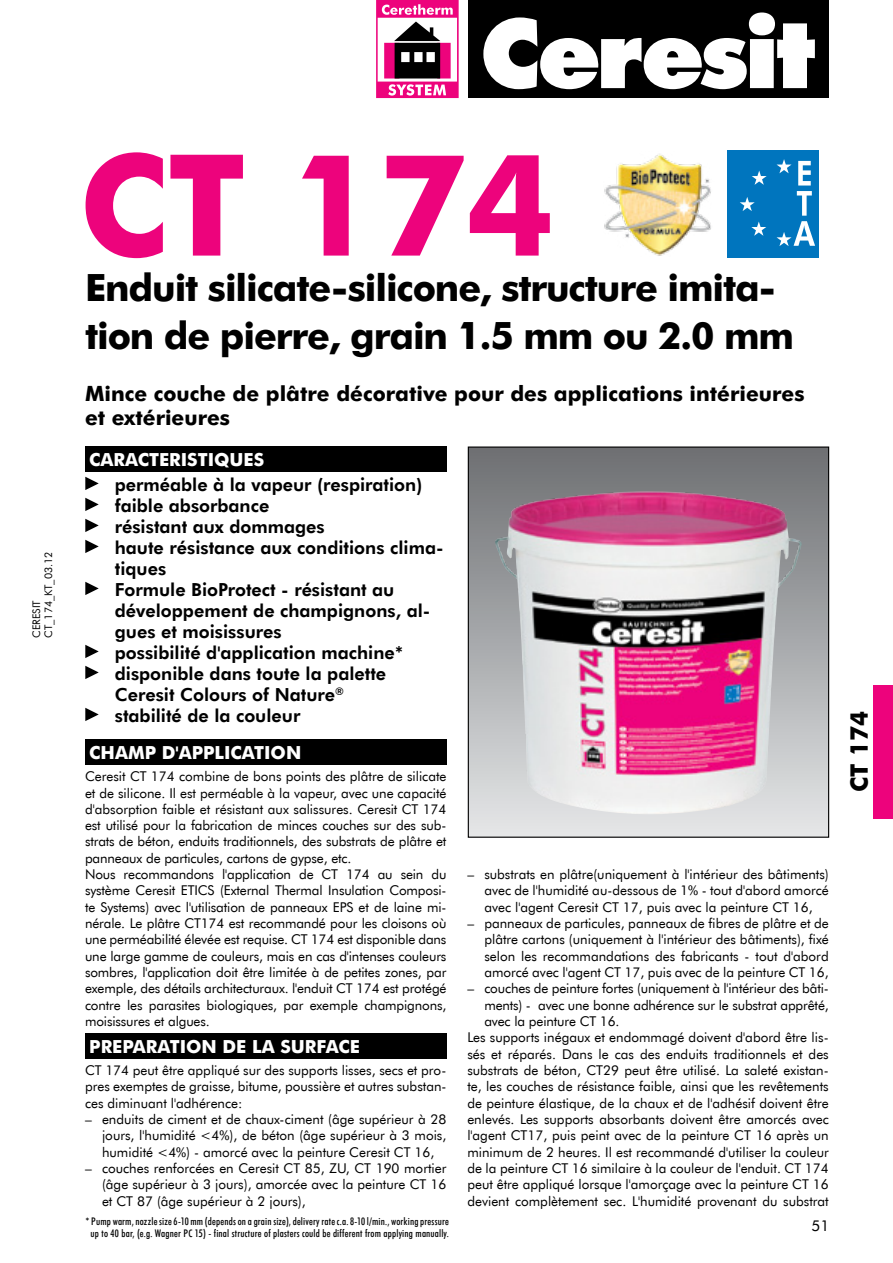
<style>
.page{position:relative;width:893px;height:1263px;background:#fff}
.page>*{position:absolute;margin:0;border:0;box-sizing:border-box;transform-origin:0 0}
.t1{font:700 141px "Futura EU";color:#ed037c}
.t2{font:700 37.5px/48px "Futura EU";letter-spacing:-.03em;color:#000}
.t3{font:700 24px "Futura EU";color:#000}
.t4{font:700 21px/24px "Futura EU";color:#000}
.t5{font:18px/21px "Futura Hv EU";color:#000}
.t6{font:700 18px "Futura EU";color:#fff}
.t7{font:15px "Futura EU";color:#000}
.t8{font:13.5px/16.4px "Futura EU";color:#000;text-align:justify}
.t9{font:10.5px/12.6px "Futura Md Cn EU";letter-spacing:.015em;color:#000;text-align:center}
.t10{font:10.5px/12px "Futura EU";color:#000}
</style>
<div class="page">
<div style="left:468px;top:0;width:361px;height:98px;background:#000"></div>
<svg style="left:483px;top:13px;width:332px;height:76px"></svg>
<svg style="left:376px;top:0;width:83px;height:98px"></svg>
<div style="left:874px;top:685px;width:19px;height:134px;background:#ed037c"></div>
<div style="left:468px;top:447px;width:361px;height:390px;background:linear-gradient(to bottom,#6c6e71,#e4e6e7)"></div>
<img style="left:494px;top:491px;width:308px;height:323px">
<div style="left:468px;top:446px;width:361px;height:392px;border:1px solid #000"></div>
<div style="left:85px;top:446px;width:361px;height:26px;background:#000"></div>
<svg style="left:85px;top:477px;width:14px;height:13px"></svg>
<svg style="left:85px;top:498px;width:14px;height:13px"></svg>
<svg style="left:85px;top:519px;width:14px;height:13px"></svg>
<svg style="left:85px;top:540px;width:14px;height:13px"></svg>
<svg style="left:85px;top:582px;width:14px;height:13px"></svg>
<svg style="left:85px;top:645px;width:14px;height:13px"></svg>
<svg style="left:85px;top:666px;width:14px;height:13px"></svg>
<svg style="left:85px;top:708px;width:14px;height:13px"></svg>
<div style="left:85px;top:739px;width:361px;height:26px;background:#000"></div>
<div style="left:85px;top:1033px;width:361px;height:26px;background:#000"></div>
<img style="left:604px;top:154px;width:107px;height:102px">
<div style="left:727px;top:150px;width:92px;height:108px;background:#0075be"></div>
<svg style="left:752px;top:171px;width:15px;height:14px"></svg>
<svg style="left:740px;top:197px;width:15px;height:14px"></svg>
<svg style="left:751px;top:222px;width:15px;height:14px"></svg>
<svg style="left:776px;top:159px;width:39px;height:87px"></svg>
<p class="t10" style="left:31px;top:638px;width:88px;rotate:-90deg">CERESIT<br>CT_174_KT_03.12</p>
<h1 class="t1" style="left:79px;top:118px;width:477px">CT 174</h1>
<h2 class="t2" style="left:85px;top:265px;width:711px">Enduit silicate-silicone, structure imita&shy;tion de pierre, grain 1.5 mm ou 2.0 mm</h2>
<h3 class="t4" style="left:85px;top:383px;width:721px">Mince couche de plâtre décorative pour des applications intérieures et extérieures</h3>
<h3 class="t6" style="left:89px;top:448px;width:176px">CARACTERISTIQUES</h3>
<p class="t5" style="left:115px;top:475px;width:330px">perméable à la vapeur (respiration) faible absorbance<br>résistant aux dommages<br>haute résistance aux conditions clima&shy;tiques<br>Formule BioProtect - résistant au développement de champignons, al&shy;gues et moisissures<br>possibilité d'application machine* disponible dans toute la palette<br>Ceresit Colours of Nature<sup>®<br></sup>stabilité de la couleur</p>
<h3 class="t6" style="left:89px;top:741px;width:214px">CHAMP D'APPLICATION</h3>
<p class="t8" style="left:85px;top:769px;width:363px;text-align:left">Ceresit CT 174 combine de bons points des plâtre de silicate et de silicone. Il est perméable à la vapeur, avec une capacité d'absorption faible et résistant aux salissures. Ceresit CT 174 est utilisé pour la fabrication de minces couches sur des sub&shy;strats de béton, enduits traditionnels, des substrats de plâtre et panneaux de particules, cartons de gypse, etc.<br>Nous recommandons l'application de CT 174 au sein du système Ceresit ETICS (External Thermal Insulation Composi&shy;te Systems) avec l'utilisation de panneaux EPS et de laine mi&shy;nérale. Le plâtre CT174 est recommandé pour les cloisons où une perméabilité élevée est requise. CT 174 est disponible dans une large gamme de couleurs, mais en cas d'intenses couleurs sombres, l'application doit être limitée à de petites zones, par exemple, des détails architecturaux. l'enduit CT 174 est protégé contre les parasites biologiques, par exemple champignons, moisissures et algues.</p>
<h3 class="t6" style="left:89px;top:1035px;width:272px">PREPARATION DE LA SURFACE</h3>
<p class="t8" style="left:85px;top:1062px;width:363px">CT 174 peut être appliqué sur des supports lisses, secs et pro&shy;pres exemptes de graisse, bitume, poussière et autres substan&shy;ces diminuant l'adhérence:</p>
<p class="t8" style="left:102px;top:1111px;width:346px;text-indent:-17px">– enduits de ciment et de chaux-ciment (âge supérieur à 28 jours, l'humidité &lt;4%), de béton (âge supérieur à 3 mois, humidité &lt;4%) - amorcé avec la peinture Ceresit CT 16,</p>
<p class="t8" style="left:102px;top:1160px;width:346px;text-indent:-17px">– couches renforcées en Ceresit CT 85, ZU, CT 190 mortier (âge supérieur à 3 jours), amorcée avec la peinture CT 16 et CT 87 (âge supérieur à 2 jours),</p>
<p class="t9" style="left:86px;top:1215px;width:365px">* Pump warm, nozzle size 6-10 mm (depends on a grain size), delivery rate c.a. 8-10 l/min., working pressure up to 40 bar, (e.g. Wagner PC 15) - final structure of plasters could be different from applying manually.</p>
<p class="t8" style="left:484px;top:866px;width:346px;text-indent:-17px">– substrats en plâtre(uniquement à l'intérieur des bâtiments) avec de l'humidité au-dessous de 1% - tout d'abord amorcé avec l'agent Ceresit CT 17, puis avec la peinture CT 16,</p>
<p class="t8" style="left:484px;top:915px;width:346px;text-indent:-17px">– panneaux de particules, panneaux de fibres de plâtre et de plâtre cartons (uniquement à l'intérieur des bâtiments), fixé selon les recommandations des fabricants - tout d'abord amorcé avec l'agent CT 17, puis avec de la peinture CT 16,</p>
<p class="t8" style="left:467px;top:981px;width:363px">– couches de peinture fortes (uniquement à l'intérieur des bâti-</p>
<p class="t8" style="left:484px;top:997px;width:346px">ments) - avec une bonne adhérence sur le substrat apprêté,</p>
<p class="t8" style="left:484px;top:1013px;width:137px">avec la peinture CT 16.</p>
<p class="t8" style="left:467px;top:1030px;width:363px">Les supports inégaux et endommagé doivent d'abord être lis-</p>
<p class="t8" style="left:467px;top:1046px;width:363px">sés et réparés. Dans le cas des enduits traditionnels et des</p>
<p class="t8" style="left:467px;top:1062px;width:363px">substrats de béton, CT29 peut être utilisé. La saleté existan-</p>
<p class="t8" style="left:467px;top:1079px;width:363px">te, les couches de résistance faible, ainsi que les revêtements</p>
<p class="t8" style="left:467px;top:1095px;width:363px">de peinture élastique, de la chaux et de l'adhésif doivent être</p>
<p class="t8" style="left:467px;top:1111px;width:363px">enlevés. Les supports absorbants doivent être amorcés avec</p>
<p class="t8" style="left:467px;top:1128px;width:363px">l'agent CT17, puis peint avec de la peinture CT 16 après un</p>
<p class="t8" style="left:467px;top:1144px;width:363px">minimum de 2 heures. Il est recommandé d'utiliser la couleur</p>
<p class="t8" style="left:467px;top:1160px;width:363px">de la peinture CT 16 similaire à la couleur de l'enduit. CT 174</p>
<p class="t8" style="left:467px;top:1177px;width:363px">peut être appliqué lorsque l'amorçage avec la peinture CT 16</p>
<p class="t8" style="left:467px;top:1193px;width:363px">devient complètement sec. L'humidité provenant du substrat</p>
<p class="t7" style="left:811px;top:1216px;width:19px">51</p>
<h3 class="t3" style="left:844px;top:792px;width:82px;rotate:-90deg">CT 174</h3>
</div>
